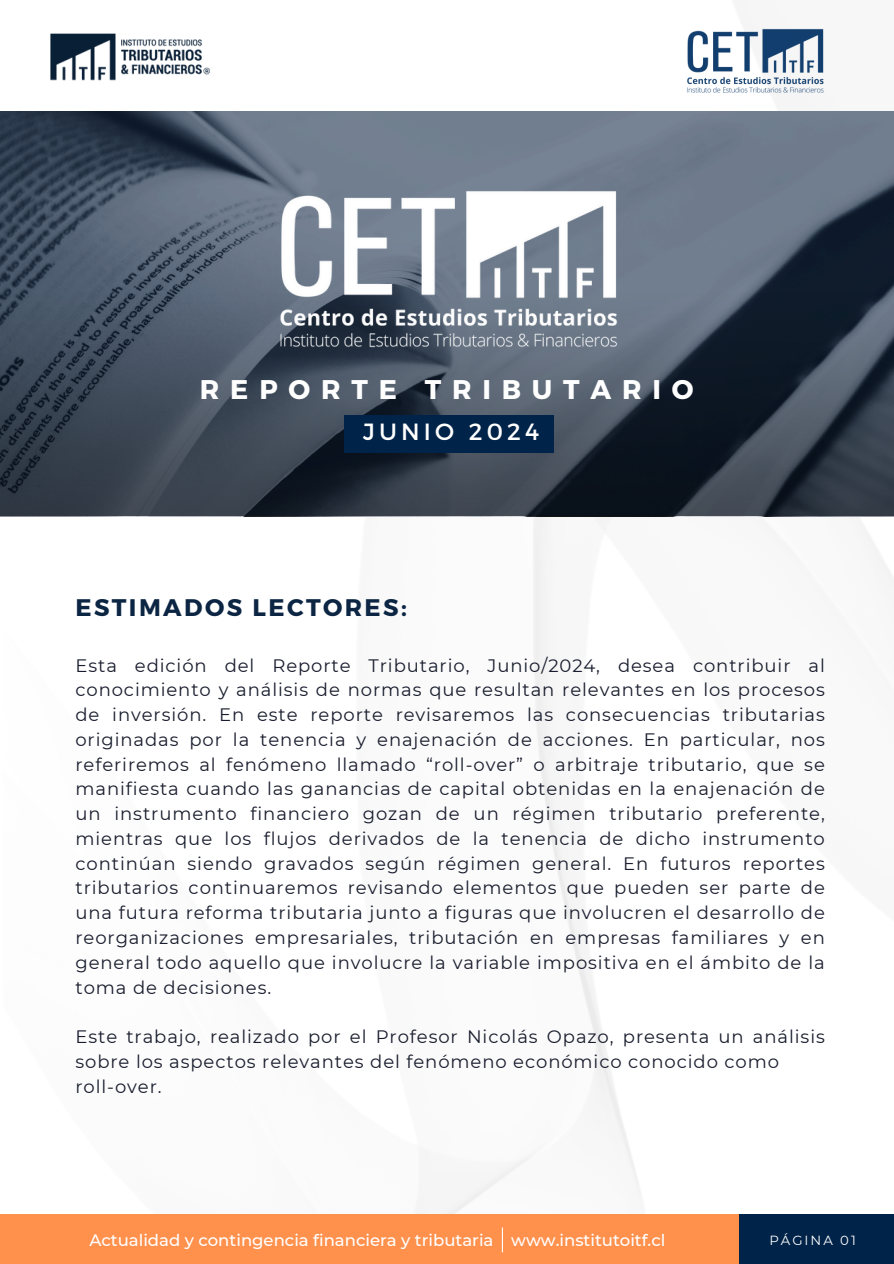
<style>
.page{position:relative;width:894px;height:1264px;background:#fff}
.page>*{position:absolute;margin:0;border:0;box-sizing:border-box;transform-origin:0 0}
.t1{font:700 27px "Montserrat";letter-spacing:.4em;color:#fff}
.t2{font:700 24px "Montserrat";letter-spacing:.1em;color:#0c2543}
.t3{font:23.4px "Montserrat";letter-spacing:.18em;color:#fff}
.t4{font:18px/24.8px "Montserrat";letter-spacing:.05em;color:#191d2d;text-align:justify}
.t5{font:500 16.5px "Montserrat";color:#fff}
.t6{font:13.2px "Montserrat";letter-spacing:.15em;color:#fff}
</style>
<div class="page">
<img style="left:4px;top:516px;width:889px;height:698px">
<img style="left:0;top:80px;width:893px;height:436px">
<div style="left:343px;top:415px;width:210px;height:37px;background:#002349"></div>
<div style="left:0;top:1214px;width:893px;height:49px;background:#ff914d"></div>
<hr style="left:501px;top:1227px;width:2px;height:25px;background:#fff">
<div style="left:738px;top:1214px;width:155px;height:49px;background:#002349"></div>
<img style="left:683px;top:28px;width:142px;height:67px">
<img style="left:270px;top:186px;width:352px;height:168px">
<img style="left:50px;top:33px;width:160px;height:47px">
<p class="t1" style="left:200px;top:371px;width:495px">REPORTE TRIBUTARIO</p>
<h2 class="t3" style="left:363px;top:417px;width:177px">JUNIO 2024</h2>
<p class="t2" style="left:75px;top:592px;width:333px">ESTIMADOS LECTORES:</p>
<p class="t4" style="left:75px;top:652px;width:750px">Esta edición del Reporte Tributario, Junio/2024, desea contribuir al conocimiento y análisis de normas que resultan relevantes en los procesos de inversión. En este reporte revisaremos las consecuencias tributarias originadas por la tenencia y enajenación de acciones. En particular, nos referiremos al fenómeno llamado “roll-over” o arbitraje tributario, que se manifiesta cuando las ganancias de capital obtenidas en la enajenación de un instrumento financiero gozan de un régimen tributario preferente, mientras que los flujos derivados de la tenencia de dicho instrumento continúan siendo gravados según régimen general. En futuros reportes tributarios continuaremos revisando elementos que pueden ser parte de una futura reforma tributaria junto a figuras que involucren el desarrollo de reorganizaciones empresariales, tributación en empresas familiares y en general todo aquello que involucre la variable impositiva en el ámbito de la toma de decisiones.</p>
<p class="t4" style="left:75px;top:1024px;width:750px;text-align:left">Este trabajo, realizado por el Profesor Nicolás Opazo, presenta un análisis sobre los aspectos relevantes del fenómeno económico conocido como roll-over.</p>
<h5 class="t5" style="left:89px;top:1229px;width:577px">Actualidad y contingencia financiera y tributaria www.institutoitf.cl</h5>
<h1 class="t6" style="left:769px;top:1232px;width:88px">PÁGINA 01</h1>
</div>
